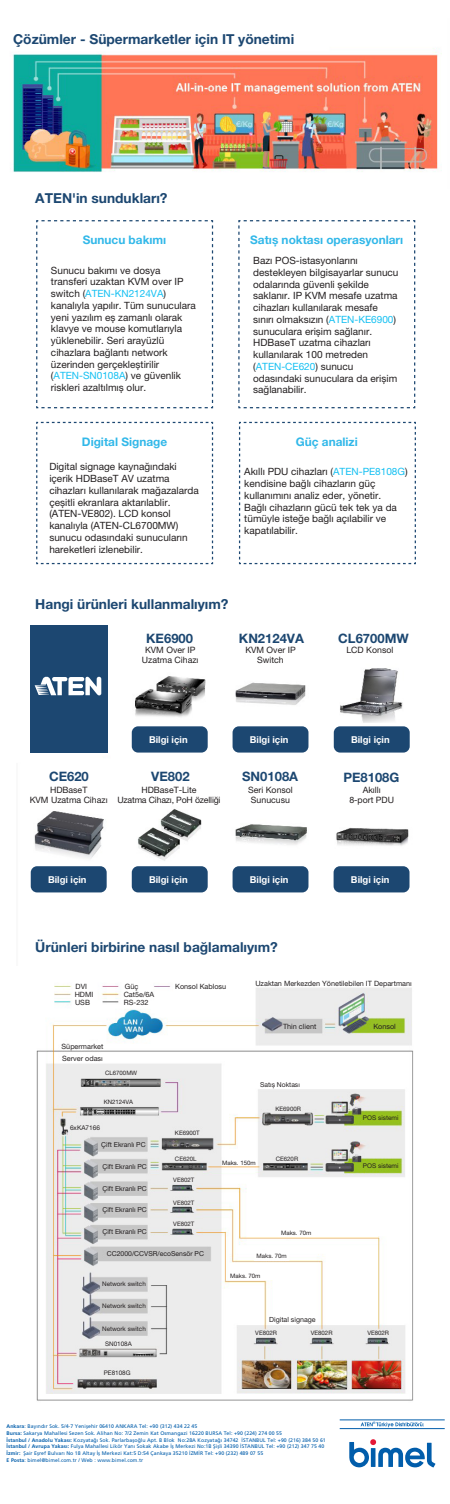
<style>
.page{position:relative;width:450px;height:1504px;background:#fff}
.page>*{position:absolute;margin:0;border:0;box-sizing:border-box;transform-origin:0 0}
.t1{font:700 13.75px "Helvetica Neue LT Pro";color:#1c4771}
.t2{font:700 13px "Helvetica Neue LT Pro";color:#1c4771}
.t3{font:700 11.88px "Helvetica Neue LT Pro";color:#32b8e9}
.t4{font:10px/11.8px "Helvetica Neue LT Pro";color:#231f20}
.t5{font:700 9.5px "Helvetica Neue LT Pro";color:#fff}
.t6{font:8.75px/10px "Helvetica Neue LT Pro";color:#231f20;text-align:center}
.t7{font:8.75px/10px "Helvetica Neue LT Pro";letter-spacing:-.02em;color:#231f20;text-align:center}
.t8{font:7.25px/8.4px "Helvetica Neue LT Pro";color:#231f20}
.t9{font:7px "Helvetica Neue LT Pro";color:#231f20}
.t10{font:6.88px "Helvetica Neue LT Pro";color:#231f20}
.t11{font:6.75px "Helvetica Neue LT Pro";color:#231f20}
.t12{font:6.5px "Helvetica Neue LT Pro";color:#231f20}
.t13{font:6.25px "Helvetica Neue LT Pro";color:#231f20}
.t14{font:6.12px "Helvetica Neue LT Pro";color:#231f20}
.t15{font:6px "Helvetica Neue LT Pro";color:#231f20}
.t16{font:5.12px/6.8px "Frutiger T Regular";letter-spacing:.01em;color:#015dab}
.s1{color:#15c0f2}
.s2{font-family:"Frutiger T Bold"}
</style>
<div class="page">
<img style="left:30px;top:661px;width:380px;height:232px">
<img style="left:12px;top:52px;width:430px;height:120px">
<img style="left:36px;top:985px;width:378px;height:416px">
<svg style="left:36px;top:220px;width:177px;height:189px"></svg>
<svg style="left:238px;top:220px;width:177px;height:189px"></svg>
<svg style="left:238px;top:421px;width:178px;height:144px"></svg>
<svg style="left:36px;top:421px;width:177px;height:144px"></svg>
<div style="left:30px;top:625px;width:78px;height:128px;background:#1c4771"></div>
<svg style="left:35px;top:676px;width:66px;height:19px"></svg>
<div style="left:132px;top:726px;width:75px;height:27px;background:#1c4771;border-radius:6px"></div>
<div style="left:31px;top:866px;width:75px;height:26px;background:#1c4771;border-radius:6px"></div>
<div style="left:132px;top:866px;width:75px;height:26px;background:#1c4771;border-radius:6px"></div>
<div style="left:232px;top:866px;width:76px;height:26px;background:#1c4771;border-radius:6px"></div>
<div style="left:333px;top:866px;width:76px;height:26px;background:#1c4771;border-radius:6px"></div>
<div style="left:333px;top:726px;width:76px;height:27px;background:#1c4771;border-radius:6px"></div>
<div style="left:232px;top:726px;width:76px;height:27px;background:#1c4771;border-radius:6px"></div>
<svg style="left:360px;top:1421px;width:63px;height:6px"></svg>
<hr style="left:339px;top:1420px;width:105px;height:1px;background:#015dab">
<hr style="left:339px;top:1428px;width:105px;height:1px;background:#015dab">
<svg style="left:349px;top:1439px;width:86px;height:28px"></svg>
<h1 class="t1" style="left:13px;top:30px;width:282px">Çözümler - Süpermarketler için IT yönetimi</h1>
<h1 class="t1" style="left:35px;top:190px;width:134px">ATEN'in sundukları?</h1>
<p class="t3" style="left:83px;top:233px;width:85px">Sunucu bakımı</p>
<p class="t4" style="left:51px;top:264px;width:146px">Sunucu bakımı ve dosya transferi uzaktan KVM over IP switch (<span class="s1">ATEN-KN2124VA</span>) kanalıyla yapılır. Tüm sunuculara yeni yazılım eș zamanlı olarak klavye ve mouse komutlarıyla yüklenebilir. Seri arayüzlü cihazlara bağlantı network üzerinden gerçekleștirilir (<span class="s1">ATEN-SN0108A</span>) ve güvenlik riskleri azaltılmıș olur.</p>
<p class="t3" style="left:82px;top:434px;width:87px">Digital Signage</p>
<p class="t4" style="left:49px;top:461px;width:151px">Digital signage kaynağındaki içerik HDBaseT AV uzatma cihazları kullanılarak mağazalarda çeșitli ekranlara aktarılablir. (ATEN-VE802). LCD konsol kanalıyla (ATEN-CL6700MW) sunucu odasındaki sunucuların hareketleri izlenebilir.</p>
<p class="t3" style="left:250px;top:233px;width:154px">Satıș noktası operasyonları</p>
<p class="t4" style="left:253px;top:255px;width:147px">Bazı POS-istasyonlarını destekleyen bilgisayarlar sunucu odalarında güvenli șekilde saklanır. IP KVM mesafe uzatma cihazları kullanılarak mesafe sınırı olmaksızın (<span class="s1">ATEN-KE6900</span>) sunuculara erișim sağlanır.<br>HDBaseT uzatma cihazları kullanılarak 100 metreden (<span class="s1">ATEN-CE620</span>) sunucu odasındaki sunuculara da erișim sağlanabilir.</p>
<p class="t3" style="left:295px;top:434px;width:63px">Güç analizi</p>
<p class="t4" style="left:244px;top:466px;width:165px">Akıllı PDU cihazları (<span class="s1">ATEN-PE8108G</span>) kendisine bağlı cihazların güç kullanımını analiz eder, yönetir.<br>Bağlı cihazların gücü tek tek ya da tümüyle isteğe bağlı açılabilir ve kapatılabilir.</p>
<h1 class="t1" style="left:35px;top:596px;width:194px">Hangi ürünleri kullanmalıyım?</h1>
<h2 class="t2" style="left:146px;top:630px;width:48px">KE6900</h2>
<h2 class="t2" style="left:238px;top:630px;width:67px">KN2124VA</h2>
<p class="t6" style="left:142px;top:644px;width:58px">KVM Over IP<br>Uzatma Cihazı</p>
<p class="t6" style="left:245px;top:644px;width:52px">KVM Over IP<br>Switch</p>
<h2 class="t2" style="left:338px;top:630px;width:72px">CL6700MW</h2>
<p class="t6" style="left:346px;top:644px;width:48px">LCD Konsol</p>
<p class="t5" style="left:149px;top:733px;width:40px">Bilgi için</p>
<p class="t5" style="left:249px;top:733px;width:40px">Bilgi için</p>
<p class="t5" style="left:350px;top:733px;width:40px">Bilgi için</p>
<h2 class="t2" style="left:49px;top:768px;width:41px">CE620</h2>
<p class="t6" style="left:30px;top:784px;width:79px">HDBaseT<br>KVM Uzatma Cihazı</p>
<p class="t7" style="left:117px;top:784px;width:105px">HDBaseT-Lite<br>Uzatma Cihazı, PoH özelliği</p>
<h2 class="t2" style="left:151px;top:768px;width:40px">VE802</h2>
<h2 class="t2" style="left:242px;top:768px;width:57px">SN0108A</h2>
<p class="t6" style="left:248px;top:784px;width:46px">Seri Konsol<br>Sunucusu</p>
<h2 class="t2" style="left:343px;top:770px;width:57px">PE8108G</h2>
<p class="t6" style="left:349px;top:784px;width:46px">Akıllı<br>8-port PDU</p>
<p class="t5" style="left:48px;top:873px;width:40px">Bilgi için</p>
<p class="t5" style="left:149px;top:873px;width:40px">Bilgi için</p>
<p class="t5" style="left:249px;top:873px;width:40px">Bilgi için</p>
<p class="t5" style="left:350px;top:873px;width:40px">Bilgi için</p>
<h1 class="t1" style="left:35px;top:939px;width:244px">Ürünleri birbirine nasıl bağlamalıyım?</h1>
<p class="t8" style="left:75px;top:982px;width:13px">DVI</p>
<p class="t8" style="left:125px;top:982px;width:15px">Güç</p>
<p class="t8" style="left:175px;top:982px;width:52px">Konsol Kablosu</p>
<p class="t8" style="left:255px;top:979px;width:158px">Uzaktan Merkezden Yönetilebilen IT Departmanı</p>
<p class="t8" style="left:282px;top:1022px;width:35px">Thin client</p>
<p class="t8" style="left:61px;top:1040px;width:43px;line-height:12.2px">Süpermarket<br>Server odası</p>
<p class="t15" style="left:105px;top:1070px;width:34px">CL6700MW</p>
<p class="t15" style="left:104px;top:1098px;width:31px">KN2124VA</p>
<p class="t12" style="left:70px;top:1124px;width:32px">6xKA7166</p>
<p class="t10" style="left:101px;top:1141px;width:46px">Çift Ekranlı PC</p>
<p class="t8" style="left:123px;top:990px;width:32px">Cat5e/6A<br>RS-232</p>
<p class="t8" style="left:75px;top:990px;width:20px">HDMI<br>USB</p>
<p class="t8" style="left:373px;top:1022px;width:24px">Konsol</p>
<p class="t11" style="left:260px;top:1081px;width:41px">Satıș Noktası</p>
<p class="t14" style="left:275px;top:1105px;width:27px">KE6900R</p>
<p class="t12" style="left:362px;top:1114px;width:37px">POS sistemi</p>
<p class="t14" style="left:175px;top:1129px;width:26px">KE6900T</p>
<p class="t14" style="left:175px;top:1155px;width:23px">CE620L</p>
<p class="t14" style="left:275px;top:1155px;width:24px">CE620R</p>
<p class="t14" style="left:222px;top:1159px;width:35px">Maks. 150m</p>
<p class="t12" style="left:362px;top:1162px;width:37px">POS sistemi</p>
<p class="t10" style="left:102px;top:1162px;width:46px">Çift Ekranlı PC</p>
<p class="t10" style="left:102px;top:1184px;width:46px">Çift Ekranlı PC</p>
<p class="t10" style="left:102px;top:1206px;width:46px">Çift Ekranlı PC</p>
<p class="t10" style="left:102px;top:1227px;width:46px">Çift Ekranlı PC</p>
<p class="t10" style="left:107px;top:1250px;width:98px">CC2000/CCVSR/ecoSensör PC</p>
<p class="t13" style="left:102px;top:1280px;width:45px">Network switch</p>
<p class="t13" style="left:102px;top:1302px;width:45px">Network switch</p>
<p class="t13" style="left:102px;top:1325px;width:45px">Network switch</p>
<p class="t13" style="left:105px;top:1340px;width:28px">SN0108A</p>
<p class="t13" style="left:104px;top:1369px;width:28px">PE8108G</p>
<p class="t14" style="left:173px;top:1176px;width:23px">VE802T</p>
<p class="t14" style="left:173px;top:1199px;width:23px">VE802T</p>
<p class="t14" style="left:173px;top:1220px;width:23px">VE802T</p>
<p class="t14" style="left:281px;top:1229px;width:32px">Maks. 70m</p>
<p class="t14" style="left:256px;top:1252px;width:32px">Maks. 70m</p>
<p class="t14" style="left:230px;top:1272px;width:32px">Maks. 70m</p>
<p class="t9" style="left:269px;top:1315px;width:48px">Digital signage</p>
<p class="t14" style="left:255px;top:1329px;width:23px">VE802R</p>
<p class="t14" style="left:310px;top:1329px;width:23px">VE802R</p>
<p class="t14" style="left:367px;top:1329px;width:23px">VE802R</p>
<p class="t16" style="left:7px;top:1423px;width:320px"><span class="s2">Ankara</span>: Bayındır Sok. 5/4-7 Yenişehir 06410 ANKARA Tel: +90 (312) 434 22 45<br><span class="s2">Bursa:</span> Sakarya Mahallesi Sezen Sok. Alihan No: 7/2 Zemin Kat Osmangazi 16220 BURSA Tel: +90 (224) 274 00 55<br><span class="s2">İstanbul / Anadolu Yakası:</span> Kozyatağı Sok. Parlarbaşoğlu Apt. B Blok No:28A Kozyatağı 34742 İSTANBUL Tel: +90 (216) 384 50 61<br><span class="s2">İstanbul / Avrupa Yakası:</span> Fulya Mahallesi Likör Yanı Sokak Akabe İş Merkezi No:1B Şişli 34390 İSTANBUL Tel: +90 (212) 347 75 40<br><span class="s2">İzmir:</span> Şair Eşref Bulvarı No 18 Altay İş Merkezi Kat:5 D:54 Çankaya 35210 İZMİR Tel: +90 (232) 489 07 55<br><span class="s2">E Posta</span>: bimel@bimel.com.tr / Web : www.bimel.com.tr</p>
</div>
